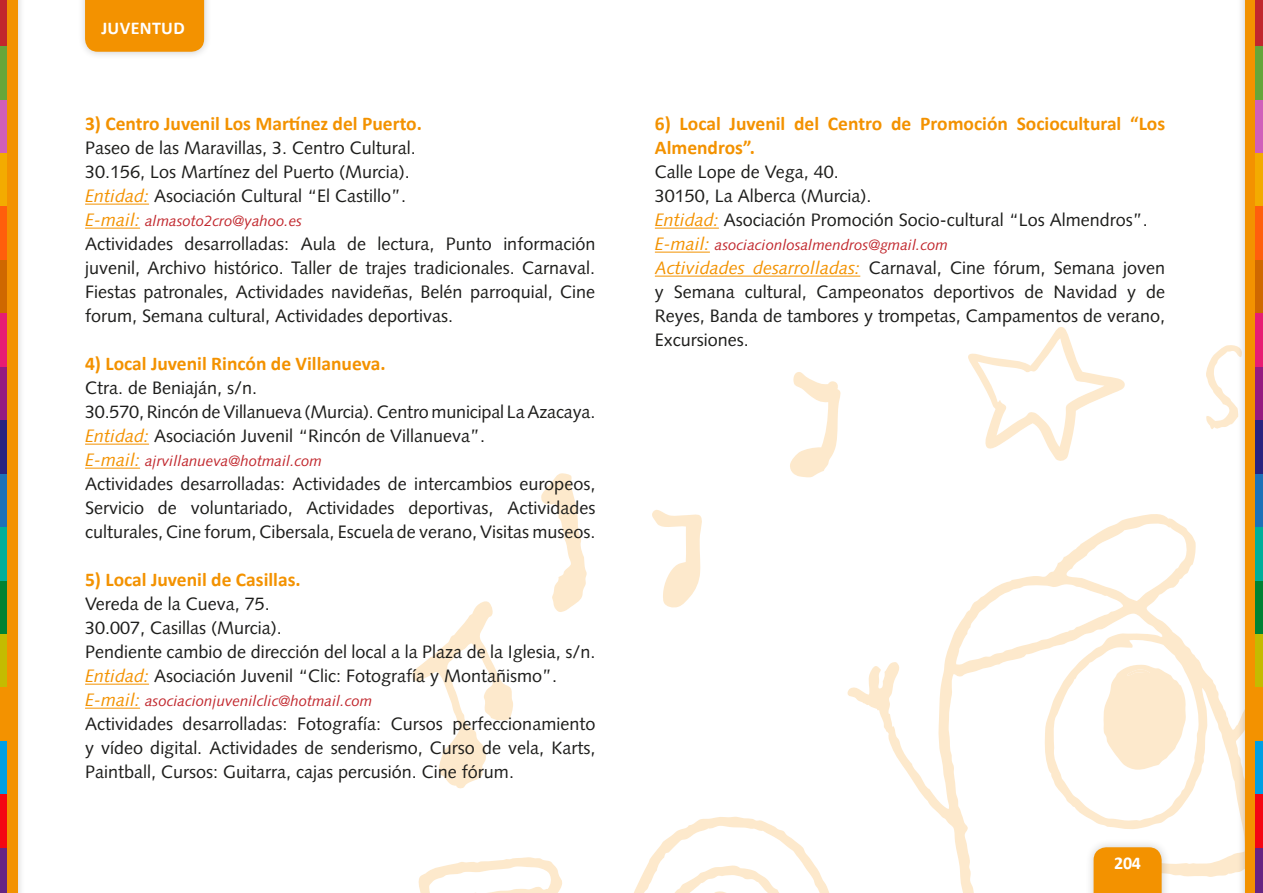
<style>
.page{position:relative;width:1263px;height:893px;background:#fff}
.page>*{position:absolute;margin:0;border:0;box-sizing:border-box;transform-origin:0 0}
.h510{font:700 19.5px/24px "Calibri";color:#f39200}
.tn_texto_normal{font:18px/24px "Syntax LT Std";color:#1d1d1b;text-align:justify}
.t1{font:700 18px "Calibri";letter-spacing:.02em;color:#fff}
.tn_texto_normal-2{font:italic 15px "Syntax LT Std";color:#c1272d}
.s1{font-style:italic;color:#f39200}
.s2{font-size:18px;color:#f39200}
</style>
<div class="page">
<svg style="left:968px;top:327px;width:157px;height:134px"></svg>
<svg style="left:790px;top:372px;width:51px;height:105px"></svg>
<svg style="left:1206px;top:345px;width:30px;height:84px"></svg>
<svg style="left:541px;top:473px;width:36px;height:39px"></svg>
<svg style="left:412px;top:512px;width:824px;height:381px"></svg>
<div style="left:1084px;top:838px;width:87px;height:55px;background:#000;opacity:.2"></div>
<div style="left:1093px;top:847px;width:68px;height:46px;background:#f39200"></div>
<div style="left:0;top:0;width:26px;height:893px;background:#000;opacity:.2"></div>
<div style="left:0;top:0;width:18px;height:893px;background:#f39200"></div>
<div style="left:1236px;top:0;width:27px;height:893px;background:#000;opacity:.2"></div>
<div style="left:1245px;top:0;width:18px;height:893px;background:#f39200"></div>
<div style="left:77px;top:0;width:135px;height:60px;background:#000;opacity:.2"></div>
<div style="left:85px;top:0;width:119px;height:52px;background:#f39200"></div>
<div style="left:1255px;top:0;width:8px;height:46px;background:#c1272d"></div>
<div style="left:1255px;top:46px;width:8px;height:54px;background:#65a63a"></div>
<div style="left:1255px;top:100px;width:8px;height:53px;background:#d05fba"></div>
<div style="left:1255px;top:153px;width:8px;height:54px;background:#f3ab00"></div>
<div style="left:1255px;top:207px;width:8px;height:53px;background:#ff5f0c"></div>
<div style="left:1255px;top:260px;width:8px;height:54px;background:#cf6800"></div>
<div style="left:1255px;top:314px;width:8px;height:53px;background:#e71d73"></div>
<div style="left:1255px;top:367px;width:8px;height:53px;background:#951b81"></div>
<div style="left:1255px;top:420px;width:8px;height:54px;background:#292380"></div>
<div style="left:1255px;top:474px;width:8px;height:53px;background:#1d71b8"></div>
<div style="left:1255px;top:527px;width:8px;height:54px;background:#00af9a"></div>
<div style="left:1255px;top:581px;width:8px;height:53px;background:#008233"></div>
<div style="left:1255px;top:634px;width:8px;height:54px;background:#c4bb00"></div>
<div style="left:1255px;top:741px;width:8px;height:54px;background:#009fe3"></div>
<div style="left:1255px;top:795px;width:8px;height:53px;background:#f40613"></div>
<div style="left:1255px;top:848px;width:8px;height:45px;background:#662483"></div>
<div style="left:0;top:0;width:7px;height:46px;background:#c1272d"></div>
<div style="left:0;top:46px;width:7px;height:54px;background:#65a63a"></div>
<div style="left:0;top:100px;width:7px;height:53px;background:#d05fba"></div>
<div style="left:0;top:153px;width:7px;height:54px;background:#f3ab00"></div>
<div style="left:0;top:207px;width:7px;height:53px;background:#ff5f0c"></div>
<div style="left:0;top:260px;width:7px;height:54px;background:#cf6800"></div>
<div style="left:0;top:314px;width:7px;height:53px;background:#e71d73"></div>
<div style="left:0;top:367px;width:7px;height:53px;background:#951b81"></div>
<div style="left:0;top:420px;width:7px;height:54px;background:#292380"></div>
<div style="left:0;top:474px;width:7px;height:53px;background:#1d71b8"></div>
<div style="left:0;top:527px;width:7px;height:54px;background:#00af9a"></div>
<div style="left:0;top:581px;width:7px;height:53px;background:#008233"></div>
<div style="left:0;top:634px;width:7px;height:54px;background:#c4bb00"></div>
<div style="left:0;top:741px;width:7px;height:54px;background:#009fe3"></div>
<div style="left:0;top:795px;width:7px;height:53px;background:#f40613"></div>
<div style="left:0;top:848px;width:7px;height:45px;background:#662483"></div>
<hr style="left:655px;top:228px;width:64px;height:1px;background:#f39200">
<hr style="left:655px;top:252px;width:55px;height:1px;background:#f39200">
<hr style="left:655px;top:276px;width:205px;height:1px;background:#f39200">
<hr style="left:85px;top:204px;width:64px;height:1px;background:#f39200">
<hr style="left:85px;top:228px;width:55px;height:1px;background:#f39200">
<hr style="left:85px;top:444px;width:64px;height:1px;background:#f39200">
<hr style="left:85px;top:468px;width:55px;height:1px;background:#f39200">
<hr style="left:85px;top:684px;width:64px;height:1px;background:#f39200">
<hr style="left:85px;top:708px;width:55px;height:1px;background:#f39200">
<p class="t1" style="left:101px;top:16px;width:85px">JUVENTUD</p>
<p class="h510" style="left:85px;top:112px;width:338px">3) Centro Juvenil Los Martínez del Puerto.</p>
<p class="tn_texto_normal" style="left:85px;top:136px;width:332px">Paseo de las Maravillas, 3. Centro Cultural.</p>
<p class="tn_texto_normal" style="left:85px;top:160px;width:326px">30.156, Los Martínez del Puerto (Murcia).</p>
<p class="tn_texto_normal" style="left:85px;top:184px;width:323px"><span class="s1">Entidad:</span> Asociación Cultural “El Castillo”.</p>
<p class="tn_texto_normal-2" style="left:85px;top:212px;width:219px"><span class="s2">E-mail:</span> almasoto2cro@yahoo.es</p>
<p class="tn_texto_normal" style="left:85px;top:232px;width:512px">Actividades desarrolladas: Aula de lectura, Punto información juvenil, Archivo histórico. Taller de trajes tradicionales. Carnaval.<br>Fiestas patronales, Actividades navideñas, Belén parroquial, Cine forum, Semana cultural, Actividades deportivas.</p>
<p class="h510" style="left:85px;top:352px;width:302px">4) Local Juvenil Rincón de Villanueva.</p>
<p class="tn_texto_normal" style="left:85px;top:376px;width:174px">Ctra. de Beniaján, s/n.</p>
<p class="tn_texto_normal" style="left:85px;top:400px;width:512px">30.570, Rincón de Villanueva (Murcia). Centro municipal La Azacaya.</p>
<p class="tn_texto_normal" style="left:85px;top:424px;width:402px"><span class="s1">Entidad:</span> Asociación Juvenil “Rincón de Villanueva”.</p>
<p class="tn_texto_normal-2" style="left:85px;top:452px;width:239px"><span class="s2">E-mail:</span> ajrvillanueva@hotmail.com</p>
<p class="tn_texto_normal" style="left:85px;top:472px;width:512px">Actividades desarrolladas: Actividades de intercambios europeos, Servicio de voluntariado, Actividades deportivas, Actividades culturales, Cine forum, Cibersala, Escuela de verano, Visitas museos.</p>
<p class="h510" style="left:85px;top:568px;width:217px">5) Local Juvenil de Casillas.</p>
<p class="tn_texto_normal" style="left:85px;top:592px;width:186px">Vereda de la Cueva, 75.</p>
<p class="tn_texto_normal" style="left:85px;top:616px;width:198px">30.007, Casillas (Murcia).</p>
<p class="tn_texto_normal" style="left:85px;top:640px;width:512px">Pendiente cambio de dirección del local a la Plaza de la Iglesia, s/n.</p>
<p class="tn_texto_normal" style="left:85px;top:664px;width:474px"><span class="s1">Entidad:</span> Asociación Juvenil “Clic: Fotografía y Montañismo”.</p>
<p class="tn_texto_normal-2" style="left:85px;top:692px;width:289px"><span class="s2">E-mail:</span> asociacionjuvenilclic@hotmail.com</p>
<p class="tn_texto_normal" style="left:85px;top:712px;width:512px">Actividades desarrolladas: Fotografía: Cursos perfeccionamiento y vídeo digital. Actividades de senderismo, Curso de vela, Karts, Paintball, Cursos: Guitarra, cajas percusión. Cine fórum.</p>
<p class="h510" style="left:655px;top:112px;width:512px">6) Local Juvenil del Centro de Promoción Sociocultural “Los<br>Almendros”.</p>
<p class="tn_texto_normal" style="left:655px;top:160px;width:185px">Calle Lope de Vega, 40.</p>
<p class="tn_texto_normal" style="left:655px;top:184px;width:218px">30150, La Alberca (Murcia).</p>
<p class="tn_texto_normal" style="left:655px;top:208px;width:494px"><span class="s1">Entidad:</span> Asociación Promoción Socio-cultural “Los Almendros”.</p>
<p class="tn_texto_normal-2" style="left:655px;top:236px;width:294px"><span class="s2">E-mail:</span> asociacionlosalmendros@gmail.com</p>
<p class="tn_texto_normal" style="left:655px;top:256px;width:512px"><span class="s1">Actividades desarrolladas:</span> Carnaval, Cine fórum, Semana joven y Semana cultural, Campeonatos deportivos de Navidad y de Reyes, Banda de tambores y trompetas, Campamentos de verano, Excursiones.</p>
<p class="t1" style="left:1114px;top:852px;width:28px">204</p>
</div>
